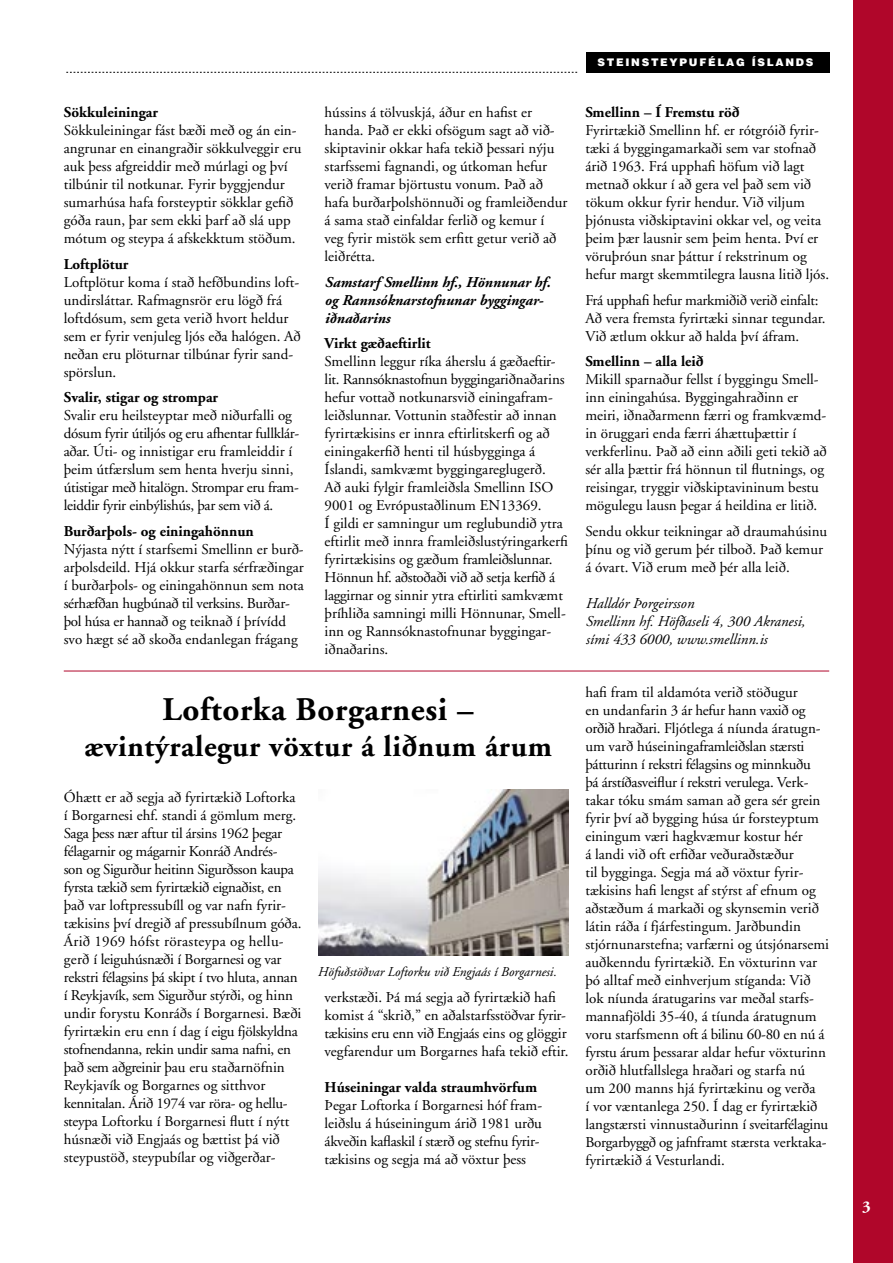
<style>
.page{position:relative;width:893px;height:1263px;background:#fff}
.page>*{position:absolute;margin:0;border:0;box-sizing:border-box;transform-origin:0 0}
.t1{font:700 33px "Adobe Garamond";letter-spacing:.02em;color:#000}
.t2{font:700 30px "Adobe Garamond";letter-spacing:.02em;color:#000}
.t3{font:700 16.5px "Adobe Garamond";color:#fff}
.t4{font:15px/18px "Adobe Garamond";color:#000}
.t5{font:15px/18px "Adobe Garamond";letter-spacing:-.02em;color:#000}
.t6{font:700 15px "Adobe Garamond";color:#000}
.t7{font:italic 15px/18px "Adobe Garamond";color:#000}
.t8{font:italic 700 15px/18px "Adobe Garamond";color:#000}
.t9{font:italic 13.5px "Adobe Garamond";color:#000}
.t10{font:900 10.5px "Helvetica";letter-spacing:.165em;color:#fff}
</style>
<div class="page">
<div style="left:854px;top:0;width:39px;height:1263px;background:#b0062a"></div>
<div style="left:586px;top:52px;width:244px;height:20px;background:#000"></div>
<svg style="left:66px;top:72px;width:511px;height:1px"></svg>
<hr style="left:64px;top:671px;width:765px;height:1px;background:#b0062a">
<img style="left:319px;top:789px;width:249px;height:166px">
<p class="t6" style="left:64px;top:104px;width:96px">Sökkuleiningar</p>
<p class="t4" style="left:64px;top:122px;width:239px">Sökkuleiningar fást bæði með og án ein&shy;angrunar en einangraðir sökkulveggir eru auk þess afgreiddir með múrlagi og því tilbúnir til notkunar. Fyrir byggjendur sumarhúsa hafa forsteyptir sökklar gefið góða raun, þar sem ekki þarf að slá upp mótum og steypa á afskekktum stöðum.</p>
<p class="t6" style="left:64px;top:256px;width:66px">Loftplötur</p>
<p class="t4" style="left:64px;top:273px;width:239px">Loftplötur koma í stað hefðbundins loft&shy;undirsláttar. Rafmagnsrör eru lögð frá loftdósum, sem geta verið hvort heldur sem er fyrir venjuleg ljós eða halógen. Að neðan eru plöturnar tilbúnar fyrir sand&shy;spörslun.</p>
<p class="t6" style="left:64px;top:389px;width:156px">Svalir, stigar og strompar</p>
<p class="t5" style="left:64px;top:407px;width:237px">Svalir eru heilsteyptar með niðurfalli og dósum fyrir útiljós og eru afhentar fullklár&shy;aðar. Úti- og innistigar eru framleiddir í þeim útfærslum sem henta hverju sinni, útistigar með hitalögn. Strompar eru fram&shy;leiddir fyrir einbýlishús, þar sem við á.</p>
<p class="t6" style="left:64px;top:523px;width:192px">Burðarþols- og einingahönnun</p>
<p class="t4" style="left:64px;top:540px;width:242px">Nýjasta nýtt í starfsemi Smellinn er burð&shy;arþolsdeild. Hjá okkur starfa sérfræðingar í burðarþols- og einingahönnun sem nota sérhæfðan hugbúnað til verksins. Burðar&shy;þol húsa er hannað og teiknað í þrívídd svo hægt sé að skoða endanlegan frágang</p>
<p class="t4" style="left:325px;top:104px;width:244px">hússins á tölvuskjá, áður en hafist er handa. Það er ekki ofsögum sagt að við&shy;skiptavinir okkar hafa tekið þessari nýju starfssemi fagnandi, og útkoman hefur verið framar björtustu vonum. Það að hafa burðarþolshönnuði og framleiðendur á sama stað einfaldar ferlið og kemur í<br>veg fyrir mistök sem erfitt getur verið að leiðrétta.</p>
<p class="t8" style="left:325px;top:273px;width:227px">Samstarf Smellinn hf., Hönnunar hf. og Rannsóknarstofnunar byggingar&shy;iðnaðarins</p>
<p class="t6" style="left:325px;top:335px;width:108px">Virkt gæðaeftirlit</p>
<p class="t4" style="left:325px;top:353px;width:245px">Smellinn leggur ríka áherslu á gæðaeftir&shy;lit. Rannsóknastofnun byggingariðnaðarins hefur vottað notkunarsvið einingafram&shy;leiðslunnar. Vottunin staðfestir að innan fyrirtækisins er innra eftirlitskerfi og að einingakerfið henti til húsbygginga á Íslandi, samkvæmt byggingareglugerð.<br>Að auki fylgir framleiðsla Smellinn ISO 9001 og Evrópustaðlinum EN13369.<br>Í gildi er samningur um reglubundið ytra eftirlit með innra framleiðslustýringarkerfi fyrirtækisins og gæðum framleiðslunnar.<br>Hönnun hf. aðstoðaði við að setja kerfið á laggirnar og sinnir ytra eftirliti samkvæmt þríhliða samningi milli Hönnunar, Smell&shy;inn og Rannsóknastofnunar byggingar&shy;iðnaðarins.</p>
<h1 class="t1" style="left:163px;top:692px;width:313px">Loftorka Borgarnesi –</h1>
<h2 class="t2" style="left:84px;top:730px;width:469px">ævintýralegur vöxtur á liðnum árum</h2>
<p class="t4" style="left:64px;top:788px;width:239px">Óhætt er að segja að fyrirtækið Loftorka í Borgarnesi ehf. standi á gömlum merg.<br>Saga þess nær aftur til ársins 1962 þegar félagarnir og mágarnir Konráð Andrés-<br>son og Sigurður heitinn Sigurðsson kaupa fyrsta tækið sem fyrirtækið eignaðist, en það var loftpressubíll og var nafn fyrir&shy;tækisins því dregið af pressubílnum góða.<br>Árið 1969 hófst rörasteypa og hellu&shy;gerð í leiguhúsnæði í Borgarnesi og var rekstri félagsins þá skipt í tvo hluta, annan í Reykjavík, sem Sigurður stýrði, og hinn undir forystu Konráðs í Borgarnesi. Bæði fyrirtækin eru enn í dag í eigu fjölskyldna stofnendanna, rekin undir sama nafni, en það sem aðgreinir þau eru staðarnöfnin Reykjavík og Borgarnes og sitthvor kennitalan. Árið 1974 var röra- og hellu&shy;steypa Loftorku í Borgarnesi flutt í nýtt húsnæði við Engjaás og bættist þá við steypustöð, steypubílar og viðgerðar-</p>
<p class="t9" style="left:318px;top:964px;width:240px">Höfuðstöðvar Loftorku við Engjaás í Borgarnesi.</p>
<p class="t4" style="left:325px;top:988px;width:245px">verkstæði. Þá má segja að fyrirtækið hafi komist á “skrið,” en aðalstarfsstöðvar fyrir&shy;tækisins eru enn við Engjaás eins og glöggir vegfarendur um Borgarnes hafa tekið eftir.</p>
<p class="t6" style="left:325px;top:1079px;width:214px">Húseiningar valda straumhvörfum</p>
<p class="t4" style="left:325px;top:1096px;width:219px">Þegar Loftorka í Borgarnesi hóf fram&shy;leiðslu á húseiningum árið 1981 urðu ákveðin kaflaskil í stærð og stefnu fyrir&shy;tækisins og segja má að vöxtur þess</p>
<p class="t10" style="left:597px;top:55px;width:217px">STEINSTEYPUFÉLAG ÍSLANDS</p>
<p class="t6" style="left:585px;top:104px;width:156px">Smellinn – Í Fremstu röð</p>
<p class="t4" style="left:585px;top:122px;width:245px">Fyrirtækið Smellinn hf. er rótgróið fyrir&shy;tæki á byggingamarkaði sem var stofnað árið 1963. Frá upphafi höfum við lagt metnað okkur í að gera vel það sem við tökum okkur fyrir hendur. Við viljum þjónusta viðskiptavini okkar vel, og veita þeim þær lausnir sem þeim henta. Því er vöruþróun snar þáttur í rekstrinum og hefur margt skemmtilegra lausna litið ljós.</p>
<p class="t4" style="left:585px;top:291px;width:242px">Frá upphafi hefur markmiðið verið einfalt:<br>Að vera fremsta fyrirtæki sinnar tegundar.<br>Við ætlum okkur að halda því áfram.</p>
<p class="t6" style="left:585px;top:353px;width:120px">Smellinn – alla leið</p>
<p class="t4" style="left:585px;top:371px;width:243px">Mikill sparnaður fellst í byggingu Smell&shy;inn einingahúsa. Byggingahraðinn er meiri, iðnaðarmenn færri og framkvæmd&shy;in öruggari enda færri áhættuþættir í verkferlinu. Það að einn aðili geti tekið að sér alla þættir frá hönnun til flutnings, og reisingar, tryggir viðskiptavininum bestu mögulegu lausn þegar á heildina er litið.</p>
<p class="t4" style="left:585px;top:522px;width:243px">Sendu okkur teikningar að draumahúsinu þínu og við gerum þér tilboð. Það kemur á óvart. Við erum með þér alla leið.</p>
<p class="t7" style="left:585px;top:595px;width:221px">Halldór Þorgeirsson<br>Smellinn hf. Höfðaseli 4, 300 Akranesi, sími 433 6000, www.smellinn.is</p>
<p class="t4" style="left:585px;top:684px;width:245px">hafi fram til aldamóta verið stöðugur<br>en undanfarin 3 ár hefur hann vaxið og orðið hraðari. Fljótlega á níunda áratugn&shy;um varð húseiningaframleiðslan stærsti þátturinn í rekstri félagsins og minnkuðu<br>þá árstíðasveiflur í rekstri verulega. Verk&shy;takar tóku smám saman að gera sér grein fyrir því að bygging húsa úr forsteyptum einingum væri hagkvæmur kostur hér<br>á landi við oft erfiðar veðuraðstæður<br>til bygginga. Segja má að vöxtur fyrir&shy;tækisins hafi lengst af stýrst af efnum og aðstæðum á markaði og skynsemin verið látin ráða í fjárfestingum. Jarðbundin stjórnunarstefna; varfærni og útsjónarsemi auðkenndu fyrirtækið. En vöxturinn var þó alltaf með einhverjum stíganda: Við lok níunda áratugarins var meðal starfs&shy;mannafjöldi 35-40, á tíunda áratugnum voru starfsmenn oft á bilinu 60-80 en nú á fyrstu árum þessarar aldar hefur vöxturinn orðið hlutfallslega hraðari og starfa nú<br>um 200 manns hjá fyrirtækinu og verða<br>í vor væntanlega 250. Í dag er fyrirtækið langstærsti vinnustaðurinn í sveitarfélaginu Borgarbyggð og jafnframt stærsta verktaka&shy;fyrirtækið á Vesturlandi.</p>
<p class="t3" style="left:862px;top:1197px;width:10px">3</p>
</div>
